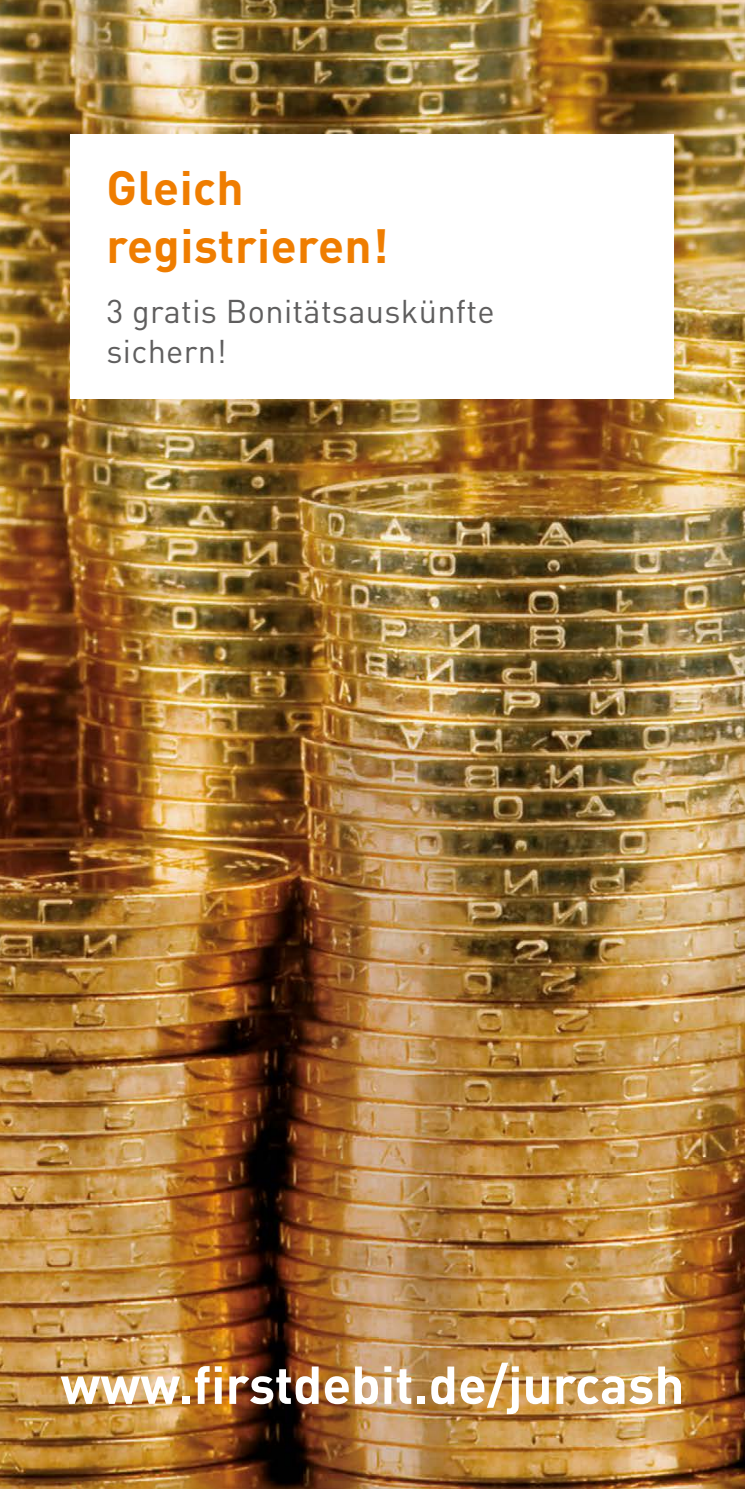
<style>
.page{position:relative;width:745px;height:1489px;background:#fff}
.page>*{position:absolute;margin:0;border:0;box-sizing:border-box;transform-origin:0 0}
.t1{font:700 52.5px "DINOT";color:#fff}
.t2{font:700 47.5px/57.5px "DINOT";letter-spacing:.01em;color:#ef7d00}
.t3{font:32.5px/40px "DINOT";letter-spacing:.01em;color:#5f5e5e}
</style>
<div class="page">
<img style="left:0;top:0;width:744px;height:1488px">
<div style="left:71px;top:134px;width:602px;height:264px;background:#fff"></div>
<h2 class="t2" style="left:106px;top:158px;width:284px">Gleich registrieren!</h2>
<p class="t3" style="left:106px;top:290px;width:389px">3 gratis Bonitätsauskünfte sichern!</p>
<h1 class="t1" style="left:60px;top:1350px;width:625px">www.firstdebit.de/jurcash</h1>
</div>
